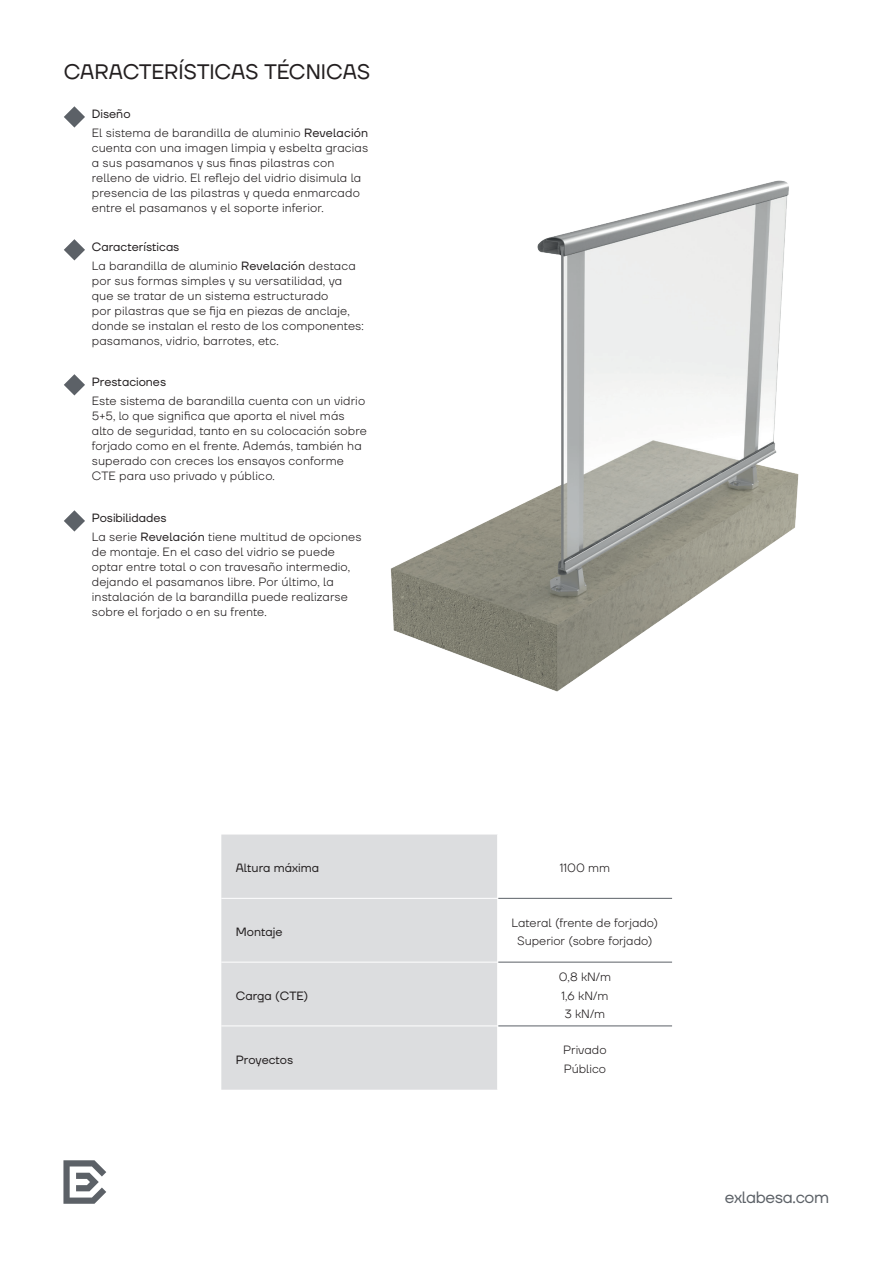
<style>
.page{position:relative;width:893px;height:1263px;background:#fff}
.page>*{position:absolute;margin:0;border:0;box-sizing:border-box;transform-origin:0 0}
.t1{font:21px "TT Firs Neue";letter-spacing:-.005em;color:#231f20}
.t2{font:16.5px "TT Firs Neue";letter-spacing:-.02em;color:#5c6167}
.t3{font:300 12px/15px "TT Firs Neue";letter-spacing:.01em;color:#231f20}
.t4{font:12px "TT Firs Neue";color:#231f20}
.s1{font-weight:400}
</style>
<div class="page">
<svg style="left:63px;top:1160px;width:43px;height:44px"></svg>
<img style="left:390px;top:180px;width:409px;height:512px">
<svg style="left:64px;top:106px;width:21px;height:22px"></svg>
<div style="left:221px;top:834px;width:276px;height:256px;background:#dcdddf"></div>
<hr style="left:221px;top:898px;width:276px;height:1px;background:#fff">
<hr style="left:221px;top:962px;width:276px;height:1px;background:#fff">
<hr style="left:221px;top:1025px;width:276px;height:1px;background:#fff">
<hr style="left:498px;top:898px;width:174px;height:1px;background:#5c6167">
<hr style="left:498px;top:962px;width:174px;height:1px;background:#5c6167">
<hr style="left:498px;top:1025px;width:174px;height:1px;background:#5c6167">
<svg style="left:64px;top:239px;width:21px;height:21px"></svg>
<svg style="left:64px;top:374px;width:21px;height:21px"></svg>
<svg style="left:64px;top:510px;width:21px;height:21px"></svg>
<h1 class="t1" style="left:64px;top:58px;width:308px">CARACTERÍSTICAS TÉCNICAS</h1>
<p class="t3" style="left:92px;top:104px;width:278px;line-height:19.2px"><span class="s1">Diseño<br></span>El sistema de barandilla de aluminio <span class="s1">Revelación</span></p>
<p class="t3" style="left:92px;top:140px;width:278px">cuenta con una imagen limpia y esbelta gracias a sus pasamanos y sus finas pilastras con relleno de vidrio. El reflejo del vidrio disimula la presencia de las pilastras y queda enmarcado entre el pasamanos y el soporte inferior.</p>
<p class="t3" style="left:92px;top:236px;width:265px;line-height:19.2px"><span class="s1">Características<br></span>La barandilla de aluminio <span class="s1">Revelación</span> destaca</p>
<p class="t3" style="left:92px;top:273px;width:274px">por sus formas simples y su versatilidad, ya que se tratar de un sistema estructurado<br>por pilastras que se fija en piezas de anclaje, donde se instalan el resto de los componentes: pasamanos, vidrio, barrotes, etc.</p>
<p class="t4" style="left:92px;top:373px;width:76px">Prestaciones</p>
<p class="t3" style="left:92px;top:393px;width:277px">Este sistema de barandilla cuenta con un vidrio 5+5, lo que significa que aporta el nivel más alto de seguridad, tanto en su colocación sobre forjado como en el frente. Además, también ha superado con creces los ensayos conforme CTE para uso privado y público.</p>
<p class="t3" style="left:92px;top:508px;width:271px;line-height:19.2px"><span class="s1">Posibilidades<br></span>La serie <span class="s1">Revelación</span> tiene multitud de opciones</p>
<p class="t3" style="left:92px;top:544px;width:260px">de montaje. En el caso del vidrio se puede optar entre total o con travesaño intermedio, dejando el pasamanos libre. Por último, la instalación de la barandilla puede realizarse sobre el forjado o en su frente.</p>
<p class="t4" style="left:236px;top:860px;width:85px">Altura máxima</p>
<p class="t3" style="left:560px;top:860px;width:52px">1100 mm</p>
<p class="t4" style="left:236px;top:923px;width:48px">Montaje</p>
<p class="t3" style="left:511px;top:913px;width:148px;line-height:18.6px;text-align:center">Lateral (frente de forjado)<br>Superior (sobre forjado)</p>
<p class="t4" style="left:236px;top:987px;width:74px">Carga (CTE)</p>
<p class="t3" style="left:559px;top:967px;width:54px;line-height:18.6px">0,8 kN/m<br>1,6 kN/m<br>3 kN/m</p>
<p class="t4" style="left:236px;top:1051px;width:59px">Proyectos</p>
<p class="t3" style="left:563px;top:1040px;width:45px;line-height:18.6px">Privado<br>Público</p>
<h2 class="t2" style="left:725px;top:1186px;width:106px">exlabesa.com</h2>
</div>
